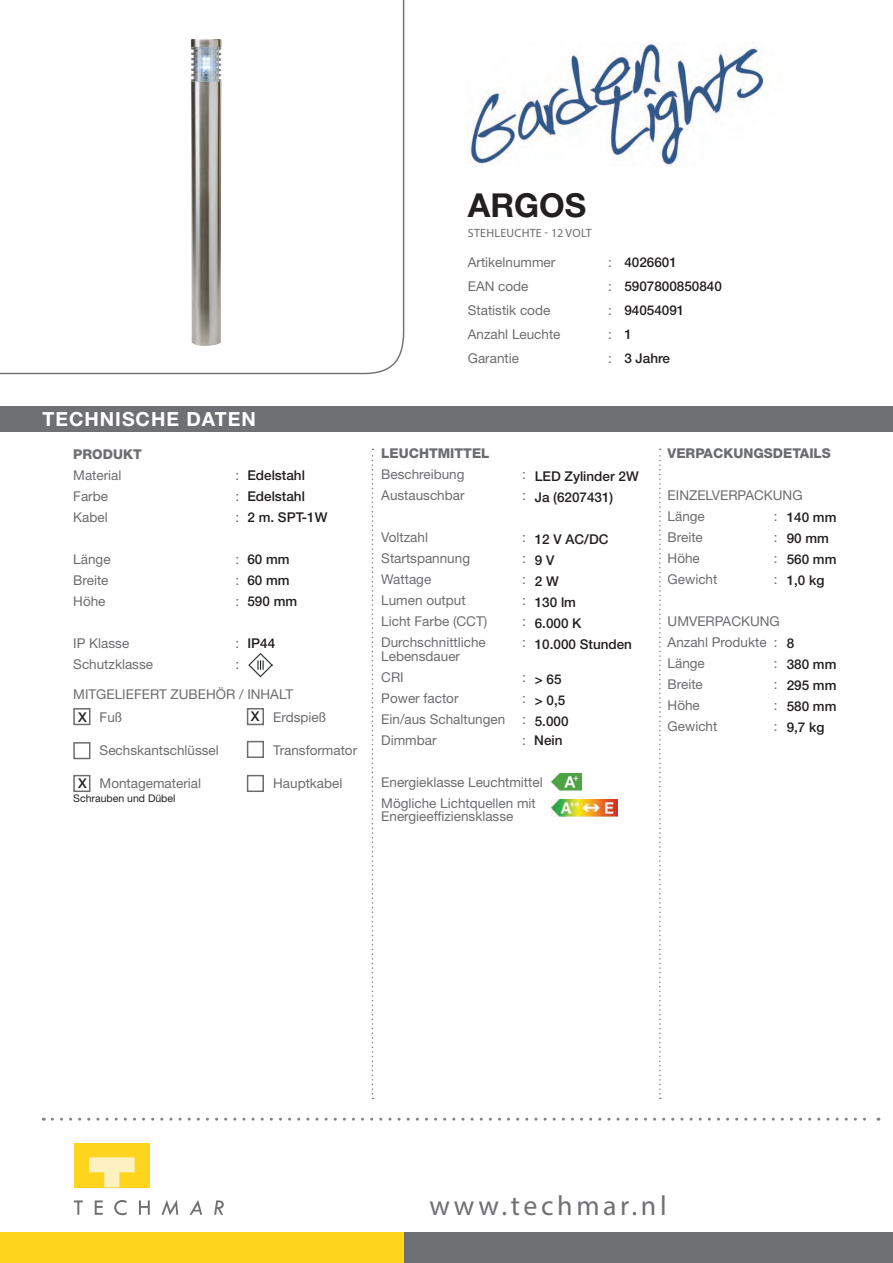
<style>
.page{position:relative;width:893px;height:1263px;background:#fff}
.page>*{position:absolute;margin:0;border:0;box-sizing:border-box;transform-origin:0 0}
.t1{font:700 33px "Helvetica Neue LT Std";color:#231f20}
.t2{font:27.9px "Myriad Pro";letter-spacing:.13em;color:#6f7073}
.t3{font:700 19.5px "Helvetica Neue LT Std";letter-spacing:.05em;color:#fff}
.t4{font:13.5px/21px "Helvetica Neue LT Std";color:#6c6d70}
.t5{font:500 13.5px/21px "Helvetica Neue LT Std";color:#231f20}
.t6{font:800 13.5px "Helvetica Neue LT Std";color:#6c6d70}
.t7{font:12px "Myriad Pro";letter-spacing:.02em;color:#6c6d70}
.t8{font:10.5px "Helvetica Neue LT Std";color:#231f20}
</style>
<div class="page">
<svg style="left:0;top:0;width:405px;height:375px"></svg>
<div style="left:0;top:406px;width:893px;height:26px;background:#6f7073"></div>
<svg style="left:52px;top:1118px;width:827px;height:3px"></svg>
<svg style="left:372px;top:449px;width:1px;height:650px"></svg>
<svg style="left:659px;top:449px;width:2px;height:650px"></svg>
<div style="left:404px;top:1232px;width:489px;height:31px;background:#6f7073"></div>
<div style="left:0;top:1232px;width:404px;height:31px;background:#fed41d"></div>
<svg style="left:74px;top:1200px;width:9px;height:15px"></svg>
<svg style="left:95px;top:1200px;width:8px;height:15px"></svg>
<svg style="left:139px;top:1200px;width:11px;height:15px"></svg>
<svg style="left:190px;top:1200px;width:12px;height:15px"></svg>
<svg style="left:214px;top:1200px;width:10px;height:15px"></svg>
<svg style="left:114px;top:1200px;width:13px;height:15px"></svg>
<svg style="left:161px;top:1200px;width:17px;height:15px"></svg>
<div style="left:74px;top:1143px;width:76px;height:44px;background:#fed41d"></div>
<svg style="left:89px;top:1157px;width:46px;height:30px"></svg>
<img style="left:191px;top:39px;width:30px;height:307px">
<div style="left:73px;top:708px;width:17px;height:17px;border:2px solid #6c6d70"></div>
<div style="left:73px;top:742px;width:17px;height:17px;border:2px solid #6c6d70"></div>
<div style="left:73px;top:775px;width:17px;height:17px;border:2px solid #6c6d70"></div>
<div style="left:247px;top:708px;width:17px;height:17px;border:2px solid #6c6d70"></div>
<div style="left:247px;top:741px;width:17px;height:17px;border:2px solid #6c6d70"></div>
<div style="left:247px;top:775px;width:17px;height:17px;border:2px solid #6c6d70"></div>
<img style="left:248px;top:653px;width:25px;height:24px">
<img style="left:551px;top:774px;width:30px;height:17px">
<img style="left:551px;top:800px;width:66px;height:17px">
<img style="left:469px;top:43px;width:296px;height:124px">
<h3 class="t3" style="left:43px;top:407px;width:215px">TECHNISCHE DATEN</h3>
<p class="t6" style="left:73px;top:446px;width:70px">PRODUKT</p>
<p class="t4" style="left:73px;top:464px;width:50px">Material</p>
<p class="t4" style="left:235px;top:464px;width:5px">:</p>
<p class="t4" style="left:73px;top:485px;width:36px">Farbe</p>
<p class="t4" style="left:235px;top:485px;width:5px">:</p>
<p class="t4" style="left:73px;top:506px;width:36px">Kabel</p>
<p class="t4" style="left:235px;top:506px;width:5px">:</p>
<p class="t4" style="left:73px;top:548px;width:39px">Länge</p>
<p class="t4" style="left:235px;top:548px;width:5px">:</p>
<p class="t4" style="left:73px;top:569px;width:37px">Breite</p>
<p class="t4" style="left:235px;top:569px;width:5px">:</p>
<p class="t4" style="left:73px;top:590px;width:34px">Höhe</p>
<p class="t4" style="left:235px;top:590px;width:5px">:</p>
<p class="t4" style="left:73px;top:632px;width:57px">IP Klasse</p>
<p class="t4" style="left:235px;top:632px;width:5px">:</p>
<p class="t4" style="left:73px;top:653px;width:81px">Schutzklasse</p>
<p class="t4" style="left:235px;top:653px;width:5px">:</p>
<p class="t4" style="left:73px;top:683px;width:221px">MITGELIEFERT ZUBEHÖR / INHALT</p>
<p class="t5" style="left:247px;top:465px;width:82px">Edelstahl<br>Edelstahl<br>2 m. SPT-1W</p>
<p class="t5" style="left:247px;top:549px;width:51px">60 mm<br>60 mm<br>590 mm</p>
<p class="t5" style="left:247px;top:633px;width:29px">IP44</p>
<p class="t5" style="left:78px;top:706px;width:10px">X</p>
<p class="t5" style="left:251px;top:706px;width:10px">X</p>
<p class="t4" style="left:100px;top:707px;width:24px">Fuß</p>
<p class="t4" style="left:100px;top:740px;width:121px">Sechskantschlüssel</p>
<p class="t4" style="left:100px;top:773px;width:103px">Montagematerial</p>
<p class="t5" style="left:78px;top:772px;width:10px">X</p>
<p class="t8" style="left:73px;top:792px;width:104px">Schrauben und Dübel</p>
<p class="t4" style="left:273px;top:707px;width:55px">Erdspieß</p>
<p class="t4" style="left:273px;top:740px;width:86px">Transformator</p>
<p class="t4" style="left:273px;top:773px;width:71px">Hauptkabel</p>
<h1 class="t1" style="left:468px;top:185px;width:120px">ARGOS</h1>
<p class="t7" style="left:468px;top:225px;width:125px">STEHLEUCHTE - 12 VOLT</p>
<p class="t4" style="left:468px;top:252px;width:89px">Artikelnummer</p>
<p class="t4" style="left:608px;top:252px;width:5px">:</p>
<p class="t4" style="left:468px;top:276px;width:62px">EAN code</p>
<p class="t4" style="left:608px;top:276px;width:5px">:</p>
<p class="t4" style="left:468px;top:300px;width:84px">Statistik code</p>
<p class="t4" style="left:608px;top:300px;width:5px">:</p>
<p class="t4" style="left:468px;top:324px;width:94px">Anzahl Leuchte</p>
<p class="t4" style="left:608px;top:324px;width:5px">:</p>
<p class="t4" style="left:468px;top:348px;width:53px">Garantie</p>
<p class="t4" style="left:608px;top:348px;width:5px">:</p>
<p class="t5" style="left:624px;top:250px;width:99px;line-height:24px">4026601<br>5907800850840<br>94054091<br>1<br>3 Jahre</p>
<p class="t6" style="left:381px;top:445px;width:110px">LEUCHTMITTEL</p>
<p class="t4" style="left:381px;top:464px;width:85px">Beschreibung</p>
<p class="t4" style="left:522px;top:464px;width:5px">:</p>
<p class="t4" style="left:381px;top:485px;width:85px">Austauschbar</p>
<p class="t4" style="left:522px;top:485px;width:5px">:</p>
<p class="t4" style="left:381px;top:527px;width:48px">Voltzahl</p>
<p class="t4" style="left:522px;top:527px;width:5px">:</p>
<p class="t4" style="left:381px;top:548px;width:90px">Startspannung</p>
<p class="t4" style="left:522px;top:548px;width:5px">:</p>
<p class="t4" style="left:381px;top:569px;width:52px">Wattage</p>
<p class="t4" style="left:522px;top:569px;width:5px">:</p>
<p class="t4" style="left:381px;top:590px;width:86px">Lumen output</p>
<p class="t4" style="left:522px;top:590px;width:5px">:</p>
<p class="t4" style="left:381px;top:611px;width:108px">Licht Farbe (CCT)</p>
<p class="t4" style="left:522px;top:611px;width:5px">:</p>
<p class="t4" style="left:381px;top:632px;width:106px">Durchschnittliche</p>
<p class="t4" style="left:522px;top:632px;width:5px">:</p>
<p class="t4" style="left:381px;top:645px;width:80px">Lebensdauer<br>CRI</p>
<p class="t5" style="left:535px;top:465px;width:106px">LED Zylinder 2W<br>Ja (6207431)</p>
<p class="t5" style="left:535px;top:528px;width:99px">12 V AC/DC<br>9 V<br>2 W<br>130 lm<br>6.000 K<br>10.000 Stunden</p>
<p class="t5" style="left:535px;top:668px;width:35px">&gt; 65 &gt; 0,5<br>5.000</p>
<p class="t4" style="left:522px;top:666px;width:5px">:</p>
<p class="t4" style="left:381px;top:687px;width:79px">Power factor</p>
<p class="t4" style="left:522px;top:687px;width:5px">:</p>
<p class="t4" style="left:381px;top:708px;width:126px">Ein/aus Schaltungen</p>
<p class="t4" style="left:522px;top:708px;width:5px">:</p>
<p class="t4" style="left:381px;top:729px;width:57px">Dimmbar</p>
<p class="t4" style="left:522px;top:729px;width:5px">:</p>
<p class="t4" style="left:381px;top:771px;width:163px">Energieklasse Leuchtmittel<br>Mögliche Lichtquellen mit</p>
<p class="t4" style="left:381px;top:806px;width:134px">Energieeffiziensklasse</p>
<p class="t5" style="left:534px;top:729px;width:30px">Nein</p>
<p class="t6" style="left:668px;top:445px;width:165px">VERPACKUNGSDETAILS</p>
<p class="t4" style="left:668px;top:485px;width:136px">EINZELVERPACKUNG<br>Länge</p>
<p class="t5" style="left:787px;top:507px;width:51px">140 mm<br>90 mm<br>560 mm<br>1,0 kg</p>
<p class="t4" style="left:774px;top:506px;width:5px">:</p>
<p class="t4" style="left:668px;top:527px;width:37px">Breite</p>
<p class="t4" style="left:774px;top:527px;width:5px">:</p>
<p class="t4" style="left:668px;top:548px;width:34px">Höhe</p>
<p class="t4" style="left:774px;top:548px;width:5px">:</p>
<p class="t4" style="left:668px;top:569px;width:51px">Gewicht</p>
<p class="t4" style="left:774px;top:569px;width:5px">:</p>
<p class="t4" style="left:668px;top:611px;width:114px">UMVERPACKUNG<br>Anzahl Produkte :<br>Länge</p>
<p class="t5" style="left:787px;top:633px;width:51px">8<br>380 mm<br>295 mm<br>580 mm<br>9,7 kg</p>
<p class="t4" style="left:774px;top:653px;width:5px">:</p>
<p class="t4" style="left:668px;top:674px;width:37px">Breite</p>
<p class="t4" style="left:774px;top:674px;width:5px">:</p>
<p class="t4" style="left:668px;top:695px;width:34px">Höhe</p>
<p class="t4" style="left:774px;top:695px;width:5px">:</p>
<p class="t4" style="left:668px;top:716px;width:51px">Gewicht</p>
<p class="t4" style="left:774px;top:716px;width:5px">:</p>
<h2 class="t2" style="left:429px;top:1188px;width:239px">www.techmar.nl</h2>
</div>
